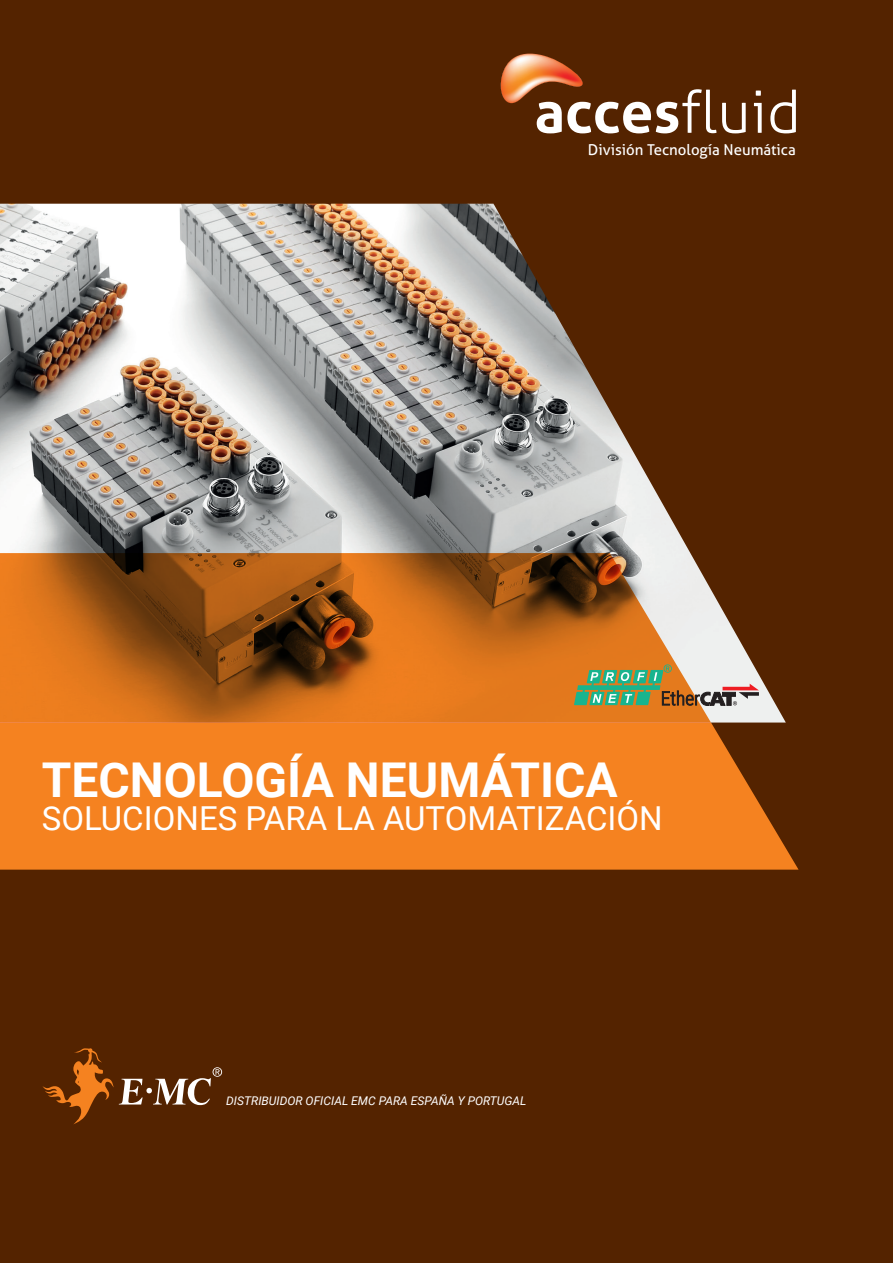
<style>
.page{position:relative;width:893px;height:1263px;background:#542300}
.page>*{position:absolute;margin:0;border:0;box-sizing:border-box;transform-origin:0 0}
.t1{font:700 48px "Roboto";color:#fff}
.t2{font:33px "Roboto";color:#fff}
.t3{font:15px "Aller";color:#fff}
.t4{font:italic 12px "Roboto";color:#fff}
</style>
<div class="page">
<svg style="left:0;top:554px;width:798px;height:316px;fill:#f58220"></svg>
<img style="left:0;top:204px;width:786px;height:518px">
<svg style="left:43px;top:1048px;width:179px;height:76px"></svg>
<svg style="left:537px;top:89px;width:179px;height:44px"></svg>
<svg style="left:722px;top:103px;width:24px;height:30px"></svg>
<svg style="left:754px;top:91px;width:8px;height:42px"></svg>
<svg style="left:770px;top:90px;width:26px;height:43px"></svg>
<img style="left:501px;top:54px;width:82px;height:49px">
<svg style="left:0;top:553px;width:711px;height:169px"></svg>
<svg style="left:574px;top:664px;width:185px;height:42px"></svg>
<p class="t3" style="left:588px;top:140px;width:209px">División Tecnología Neumática</p>
<h1 class="t1" style="left:42px;top:746px;width:577px">TECNOLOGÍA NEUMÁTICA</h1>
<h2 class="t2" style="left:42px;top:795px;width:623px">SOLUCIONES PARA LA AUTOMATIZACIÓN</h2>
<p class="t4" style="left:226px;top:1092px;width:302px">DISTRIBUIDOR OFICIAL EMC PARA ESPAÑA Y PORTUGAL</p>
</div>
